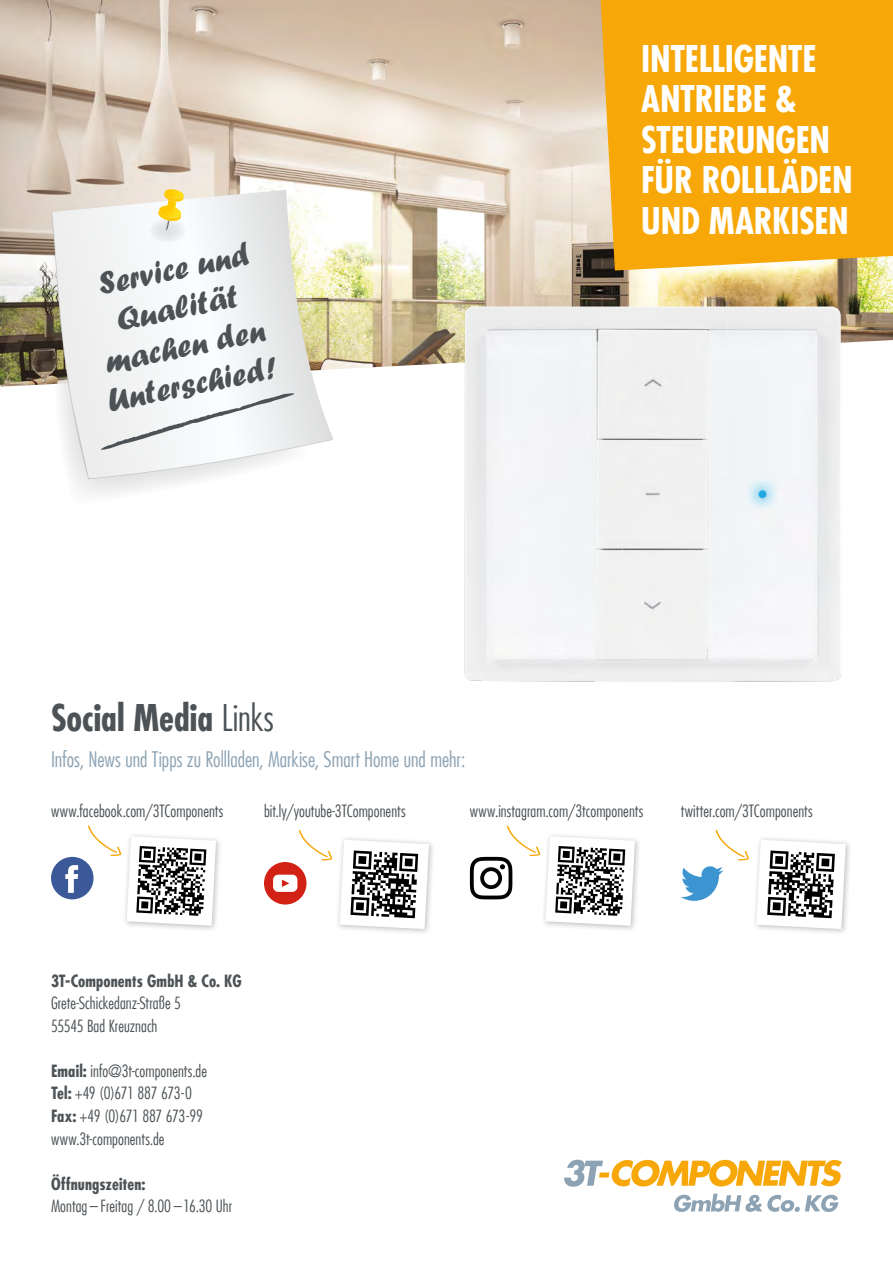
<style>
.page{position:relative;width:893px;height:1263px;background:#fff}
.page>*{position:absolute;margin:0;border:0;box-sizing:border-box;transform-origin:0 0}
.t1{font:700 condensed 36px/40.5px "Futura LT";letter-spacing:-.01em;color:#fff}
.t2{font:700 condensed 36px "Futura LT";color:#4c5255}
.t3{font:33.15px/38.7px "Forte";color:#4c5255;text-align:center}
.t4{font:300 condensed 21px "Futura LT";color:#8da3b4}
.t5{font:300 condensed 16.5px/22.5px "Futura LT";letter-spacing:.005em;color:#4c5255}
.t6{font:700 condensed 16.5px "Futura LT";letter-spacing:.005em;color:#4c5255}
.s1{font-weight:300}
.s2{font-weight:700}
</style>
<div class="page">
<img style="left:0;top:0;width:893px;height:340px">
<img style="left:0;top:340px;width:892px;height:47px">
<svg style="left:564px;top:1160px;width:278px;height:27px"></svg>
<svg style="left:674px;top:1193px;width:164px;height:19px"></svg>
<div style="left:601px;top:0;width:292px;height:271px;background:#f7a707"></div>
<img style="left:446px;top:296px;width:413px;height:386px">
<svg style="left:45px;top:200px;width:152px;height:295px"></svg>
<svg style="left:52px;top:190px;width:281px;height:288px"></svg>
<svg style="left:93px;top:391px;width:215px;height:61px"></svg>
<div style="left:149px;top:218px;width:37px;height:25px;background:#ebeef0;border-radius:50%"></div>
<svg style="left:158px;top:189px;width:26px;height:42px"></svg>
<div style="left:264px;top:862px;width:42px;height:42px;background:#d22215;border-radius:50%"></div>
<svg style="left:273px;top:875px;width:24px;height:17px"></svg>
<div style="left:51px;top:857px;width:43px;height:42px;background:#3b5998;border-radius:50%"></div>
<svg style="left:65px;top:865px;width:13px;height:28px"></svg>
<svg style="left:88px;top:825px;width:33px;height:31px"></svg>
<svg style="left:299px;top:830px;width:33px;height:30px"></svg>
<div style="left:122px;top:832px;width:101px;height:100px;background:#000;opacity:.25"></div>
<svg style="left:127px;top:836px;width:89px;height:90px"></svg>
<div style="left:335px;top:835px;width:101px;height:101px;background:#000;opacity:.25"></div>
<svg style="left:340px;top:840px;width:89px;height:89px"></svg>
<svg style="left:681px;top:866px;width:42px;height:35px"></svg>
<svg style="left:715px;top:830px;width:34px;height:30px"></svg>
<div style="left:541px;top:832px;width:101px;height:100px;background:#000;opacity:.25"></div>
<svg style="left:470px;top:825px;width:165px;height:101px"></svg>
<div style="left:752px;top:835px;width:101px;height:101px;background:#000;opacity:.25"></div>
<svg style="left:756px;top:840px;width:90px;height:89px"></svg>
<h2 class="t3" style="left:80px;top:269px;width:174px;rotate:-12deg">Service und<br>Qualität machen den<br>Unterschied!</h2>
<h1 class="t1" style="left:641px;top:38px;width:213px">INTELLIGENTE<br>ANTRIEBE &amp;<br>STEUERUNGEN<br>FÜR ROLLLÄDEN<br>UND MARKISEN</h1>
<h1 class="t2" style="left:51px;top:696px;width:224px">Social Media <span class="s1">Links</span></h1>
<p class="t4" style="left:51px;top:747px;width:416px">Infos, News und Tipps zu Rollladen, Markise, Smart Home und mehr:</p>
<p class="t5" style="left:51px;top:799px;width:174px">www.facebook.com/3TComponents</p>
<p class="t5" style="left:470px;top:799px;width:175px">www.instagram.com/3tcomponents</p>
<p class="t5" style="left:681px;top:799px;width:134px">twitter.com/3TComponents</p>
<p class="t5" style="left:264px;top:799px;width:143px">bit.ly/youtube-3TComponents</p>
<p class="t6" style="left:51px;top:971px;width:192px">3T-Components GmbH &amp; Co. KG</p>
<p class="t5" style="left:51px;top:992px;width:131px">Grete-Schickedanz-Straße 5<br>55545 Bad Kreuznach</p>
<p class="t5" style="left:51px;top:1059px;width:158px"><span class="s2">Email:</span> info@3t-components.de<br><span class="s2">Tel:</span> +49 (0)671 887 673-0<br><span class="s2">Fax:</span> +49 (0)671 887 673-99 www.3t-components.de</p>
<p class="t6" style="left:51px;top:1173px;width:96px">Öffnungszeiten:</p>
<p class="t5" style="left:51px;top:1195px;width:183px">Montag – Freitag / 8.00 – 16.30 Uhr</p>
</div>
